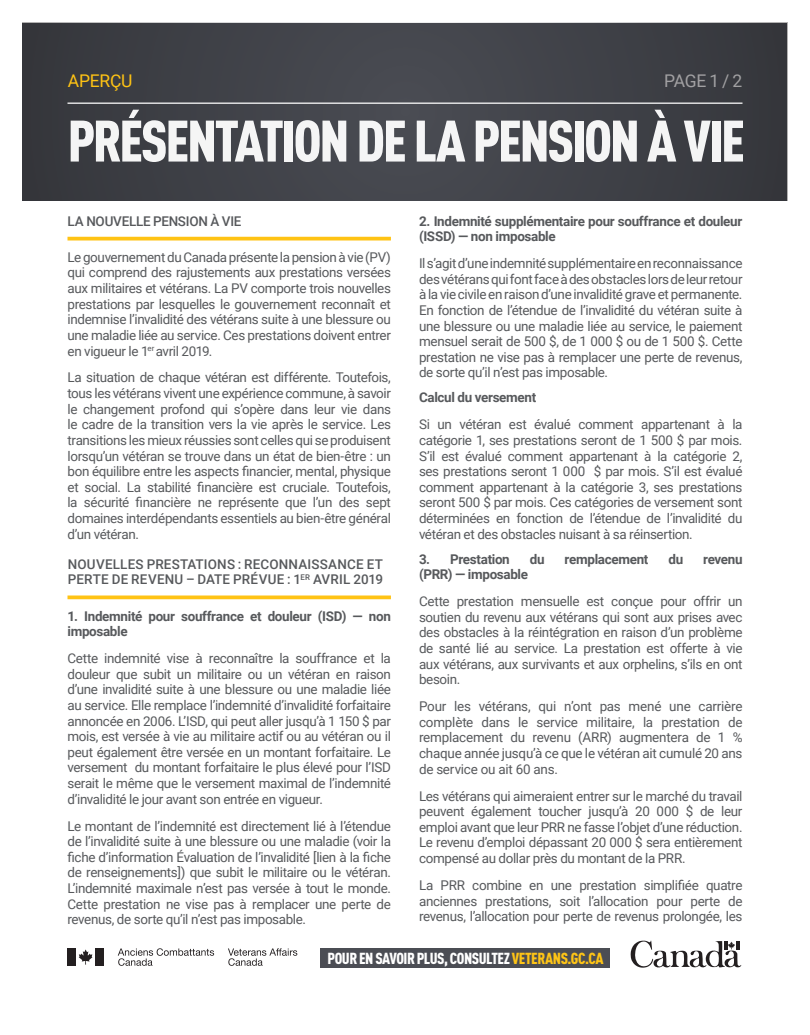
<style>
.page{position:relative;width:810px;height:1035px;background:#fff}
.page>*{position:absolute;margin:0;border:0;box-sizing:border-box;transform-origin:0 0}
.t1{font:900 57.5px "DIN Cond";letter-spacing:-.04em;color:#fff}
.t2{font:17.5px "Roboto";color:#a1a0a2}
.t3{font:17.5px "Roboto";letter-spacing:-.015em;color:#ffc314}
.t4{font:900 15.75px "DIN Cond";letter-spacing:-.03em;color:#fff}
.Body{font:13.5px/15.6px "Roboto";letter-spacing:-.025em;color:#57595c;text-align:justify}
.Body_Copy{font:13.5px/15.6px "Roboto";letter-spacing:-.015em;color:#57595c;text-align:justify}
.Body-2{font:700 13.5px/15.6px "Roboto";letter-spacing:-.025em;color:#57595c}
.Headings{font:500 13.5px/15.6px "Roboto";letter-spacing:.015em;color:#57595c}
.Headings-2{font:500 13.5px "Roboto";letter-spacing:-.02em;color:#57595c}
.s1{color:#fec416}
</style>
<div class="page">
<div style="left:22px;top:22px;width:766px;height:178px;background:#3f4147"></div>
<hr style="left:68px;top:103px;width:674px;height:1px;background:#fff">
<svg style="left:68px;top:237px;width:323px;height:4px"></svg>
<hr style="left:68px;top:596px;width:323px;height:3px;background:#ffc314">
<div style="left:321px;top:948px;width:289px;height:20px;background:#4b4d54"></div>
<svg style="left:631px;top:941px;width:110px;height:27px"></svg>
<svg style="left:228px;top:948px;width:69px;height:18px"></svg>
<svg style="left:118px;top:948px;width:96px;height:18px"></svg>
<div style="left:68px;top:948px;width:8px;height:18px;background:#231f20"></div>
<div style="left:95px;top:948px;width:9px;height:18px;background:#231f20"></div>
<svg style="left:79px;top:949px;width:13px;height:16px"></svg>
<p class="t3" style="left:68px;top:69px;width:66px">APERÇU</p>
<p class="t2" style="left:664px;top:69px;width:80px">PAGE 1 / 2</p>
<h1 class="t1" style="left:68px;top:105px;width:679px">PRÉSENTATION DE LA PENSION À VIE</h1>
<p class="Headings-2" style="left:68px;top:211px;width:175px">LA NOUVELLE PENSION À VIE</p>
<p class="Body" style="left:68px;top:249px;width:325px">Le gouvernement du Canada présente la pension à vie (PV) qui comprend des rajustements aux prestations versées aux militaires et vétérans. La PV comporte trois nouvelles prestations par lesquelles le gouvernement reconnaît et indemnise l’invalidité des vétérans suite à une blessure ou une maladie liée au service. Ces prestations doivent entrer en vigueur le 1<sup>er</sup> avril 2019.</p>
<p class="Body" style="left:68px;top:369px;width:325px">La situation de chaque vétéran est différente. Toutefois, tous les vétérans vivent une expérience commune, à savoir le changement profond qui s’opère dans leur vie dans le cadre de la transition vers la vie après le service. Les transitions les mieux réussies sont celles qui se produisent lorsqu’un vétéran se trouve dans un état de bien-être : un bon équilibre entre les aspects financier, mental, physique et social. La stabilité financière est cruciale. Toutefois, la sécurité financière ne représente que l’un des sept domaines interdépendants essentiels au bien-être général d’un vétéran.</p>
<p class="Headings" style="left:68px;top:556px;width:317px">NOUVELLES PRESTATIONS : RECONNAISSANCE ET<br>PERTE DE REVENU – DATE PRÉVUE : 1<sup>ER</sup> AVRIL 2019</p>
<p class="Body-2" style="left:68px;top:607px;width:325px">1. Indemnité pour souffrance et douleur (ISD) — non imposable</p>
<p class="Body" style="left:68px;top:650px;width:325px">Cette indemnité vise à reconnaître la souffrance et la douleur que subit un militaire ou un vétéran en raison d’une invalidité suite à une blessure ou une maladie liée au service. Elle remplace l’indemnité d’invalidité forfaitaire annoncée en 2006. L’ISD, qui peut aller jusqu’à 1 150 $ par mois, est versée à vie au militaire actif ou au vétéran ou il peut également être versée en un montant forfaitaire. Le versement du montant forfaitaire le plus élevé pour l’ISD serait le même que le versement maximal de l’indemnité d’invalidité le jour avant son entrée en vigueur.</p>
<p class="Body" style="left:68px;top:817px;width:325px">Le montant de l’indemnité est directement lié à l’étendue de l’invalidité suite à une blessure ou une maladie (voir la fiche d’information Évaluation de l’invalidité [lien à la fiche de renseignements]) que subit le militaire ou le vétéran.<br>L’indemnité maximale n’est pas versée à tout le monde.<br>Cette prestation ne vise pas à remplacer une perte de revenus, de sorte qu’il n’est pas imposable.</p>
<p class="Body-2" style="left:419px;top:212px;width:325px">2. Indemnité supplémentaire pour souffrance et douleur (ISSD) — non imposable</p>
<p class="Body" style="left:419px;top:255px;width:325px">Il s’agit d’une indemnité supplémentaire en reconnaissance des vétérans qui font face à des obstacles lors de leur retour à la vie civile en raison d’une invalidité grave et permanente.<br>En fonction de l’étendue de l’invalidité du vétéran suite à une blessure ou une maladie liée au service, le paiement mensuel serait de 500 $, de 1 000 $ ou de 1 500 $. Cette prestation ne vise pas à remplacer une perte de revenus, de sorte qu’il n’est pas imposable.</p>
<p class="Body-2" style="left:419px;top:389px;width:119px">Calcul du versement</p>
<p class="Body" style="left:419px;top:416px;width:325px">Si un vétéran est évalué comment appartenant à la catégorie 1, ses prestations seront de 1 500 $ par mois.<br>S’il est évalué comment appartenant à la catégorie 2, ses prestations seront 1 000 $ par mois. S’il est évalué comment appartenant à la catégorie 3, ses prestations seront 500 $ par mois. Ces catégories de versement sont déterminées en fonction de l’étendue de l’invalidité du vétéran et des obstacles nuisant à sa réinsertion.</p>
<p class="Body-2" style="left:419px;top:551px;width:92px">3. Prestation</p>
<p class="Body-2" style="left:530px;top:551px;width:16px">du</p>
<p class="Body-2" style="left:565px;top:551px;width:85px">remplacement</p>
<p class="Body-2" style="left:668px;top:551px;width:16px">du</p>
<p class="Body-2" style="left:703px;top:551px;width:41px">revenu</p>
<p class="Body-2" style="left:419px;top:566px;width:111px">(PRR) — imposable</p>
<p class="Body" style="left:419px;top:593px;width:325px">Cette prestation mensuelle est conçue pour offrir un soutien du revenu aux vétérans qui sont aux prises avec des obstacles à la réintégration en raison d’un problème de santé lié au service. La prestation est offerte à vie aux vétérans, aux survivants et aux orphelins, s’ils en ont besoin.</p>
<p class="Body_Copy" style="left:419px;top:698px;width:325px">Pour les vétérans, qui n’ont pas mené une carrière complète dans le service militaire, la prestation de remplacement du revenu (ARR) augmentera de 1 % chaque année jusqu’à ce que le vétéran ait cumulé 20 ans de service ou ait 60 ans.</p>
<p class="Body" style="left:419px;top:787px;width:325px">Les vétérans qui aimeraient entrer sur le marché du travail peuvent également toucher jusqu’à 20 000 $ de leur emploi avant que leur PRR ne fasse l’objet d’une réduction.<br>Le revenu d’emploi dépassant 20 000 $ sera entièrement compensé au dollar près du montant de la PRR.</p>
<p class="Body" style="left:419px;top:877px;width:325px">La PRR combine en une prestation simplifiée quatre anciennes prestations, soit l’allocation pour perte de revenus, l’allocation pour perte de revenus prolongée, les</p>
<p class="t4" style="left:327px;top:948px;width:278px">POUR EN SAVOIR PLUS, CONSULTEZ <span class="s1">VETERANS.GC.CA</span></p>
</div>
